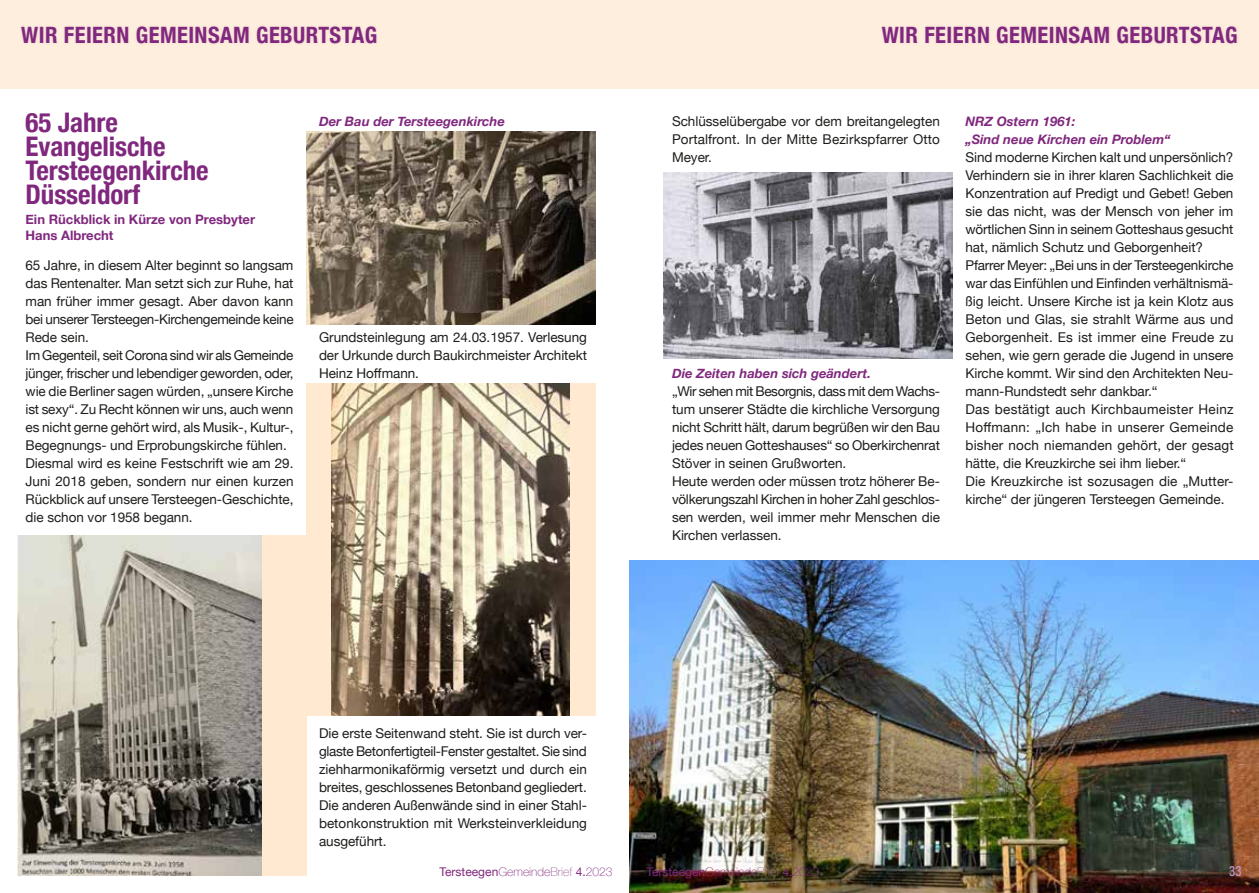
<style>
.page{position:relative;width:1259px;height:893px;background:#fff}
.page>*{position:absolute;margin:0;border:0;box-sizing:border-box;transform-origin:0 0}
.t1{font:700 condensed 27px/24px "Helvetica Neue";letter-spacing:-.005em;color:#80287e}
.t2{font:700 condensed 22.5px "Helvetica Neue";letter-spacing:.02em;color:#80287e}
.t3{font:15px "Acumin Variable Concept";color:#bb93bf}
.t4{font:13.5px/18px "Helvetica Neue";letter-spacing:-.005em;color:#1d1d1b;text-align:justify}
.t5{font:italic 700 13.05px/18px "Helvetica Neue";color:#80287e}
.t6{font:700 13.05px/15.6px "Helvetica Neue";color:#80287e}
.t7{font:12px "Helvetica Neue";color:#80287e}
.s1{font-weight:100}
.s2{font-weight:100;color:#9d5b9b}
</style>
<div class="page">
<div style="left:17px;top:535px;width:289px;height:341px;background:#ffe9d1"></div>
<div style="left:0;top:0;width:1259px;height:88px;background:#feeede"></div>
<div style="left:878px;top:23px;width:362px;height:23px;background:#f8e5d9"></div>
<div style="left:18px;top:23px;width:362px;height:23px;background:#f8e5d9"></div>
<img style="left:17px;top:535px;width:244px;height:341px">
<div style="left:306px;top:384px;width:289px;height:332px;background:#ffe9d1"></div>
<img style="left:332px;top:384px;width:238px;height:332px">
<img style="left:306px;top:132px;width:289px;height:192px">
<img style="left:663px;top:172px;width:289px;height:187px">
<img style="left:629px;top:560px;width:630px;height:333px">
<h2 class="t2" style="left:21px;top:16px;width:357px">WIR FEIERN GEMEINSAM GEBURTSTAG</h2>
<h2 class="t2" style="left:881px;top:16px;width:357px">WIR FEIERN GEMEINSAM GEBURTSTAG</h2>
<h1 class="t1" style="left:26px;top:109px;width:185px">65 Jahre<br>Evangelische<br>Tersteegenkirche<br>Düsseldorf</h1>
<p class="t6" style="left:26px;top:212px;width:231px">Ein Rückblick in Kürze von Presbyter<br>Hans Albrecht</p>
<p class="t4" style="left:26px;top:257px;width:270px;text-align:left">65 Jahre, in diesem Alter beginnt so langsam das Rentenalter. Man setzt sich zur Ruhe, hat man früher immer gesagt. Aber davon kann bei unserer Tersteegen-Kirchengemeinde keine Rede sein.<br>Im Gegenteil, seit Corona sind wir als Gemeinde jünger, frischer und lebendiger geworden, oder, wie die Berliner sagen würden, „unsere Kirche ist sexy“. Zu Recht können wir uns, auch wenn es nicht gerne gehört wird, als Musik-, Kultur-, Begegnungs- und Erprobungskirche fühlen.<br>Diesmal wird es keine Festschrift wie am 29.<br>Juni 2018 geben, sondern nur einen kurzen Rückblick auf unsere Tersteegen-Geschichte, die schon vor 1958 begann.</p>
<p class="t5" style="left:319px;top:113px;width:187px">Der Bau der Tersteegenkirche</p>
<p class="t4" style="left:319px;top:329px;width:269px">Grundsteinlegung am 24.03.1957. Verlesung der Urkunde durch Baukirchmeister Architekt Heinz Hoffmann.</p>
<p class="t4" style="left:672px;top:113px;width:269px">Schlüsselübergabe vor dem breitangelegten Portalfront. In der Mitte Bezirkspfarrer Otto Meyer.</p>
<p class="t5" style="left:672px;top:365px;width:200px">Die Zeiten haben sich geändert.</p>
<p class="t4" style="left:672px;top:383px;width:269px;text-align:left">„Wir sehen mit Besorgnis, dass mit dem Wachs&shy;tum unserer Städte die kirchliche Versorgung nicht Schritt hält, darum begrüßen wir den Bau jedes neuen Gotteshauses“ so Oberkirchenrat Stöver in seinen Grußworten.<br>Heute werden oder müssen trotz höherer Be&shy;völkerungszahl Kirchen in hoher Zahl geschlos&shy;sen werden, weil immer mehr Menschen die Kirchen verlassen.</p>
<p class="t5" style="left:965px;top:113px;width:206px">NRZ Ostern 1961:<br>„Sind neue Kirchen ein Problem“</p>
<p class="t4" style="left:965px;top:149px;width:270px;text-align:left">Sind moderne Kirchen kalt und unpersönlich?<br>Verhindern sie in ihrer klaren Sachlichkeit die Konzentration auf Predigt und Gebet! Geben sie das nicht, was der Mensch von jeher im wörtlichen Sinn in seinem Gotteshaus gesucht hat, nämlich Schutz und Geborgenheit?<br>Pfarrer Meyer: „Bei uns in der Tersteegenkirche war das Einfühlen und Einfinden verhältnismä&shy;ßig leicht. Unsere Kirche ist ja kein Klotz aus Beton und Glas, sie strahlt Wärme aus und Geborgenheit. Es ist immer eine Freude zu sehen, wie gern gerade die Jugend in unsere Kirche kommt. Wir sind den Architekten Neu&shy;mann-Rundstedt sehr dankbar.“<br>Das bestätigt auch Kirchbaumeister Heinz Hoffmann: „Ich habe in unserer Gemeinde bisher noch niemanden gehört, der gesagt hätte, die Kreuzkirche sei ihm lieber.“<br>Die Kreuzkirche ist sozusagen die „Mutter&shy;kirche“ der jüngeren Tersteegen Gemeinde.</p>
<p class="t4" style="left:319px;top:725px;width:269px">Die erste Seitenwand steht. Sie ist durch ver&shy;glaste Betonfertigteil-Fenster gestaltet. Sie sind ziehharmonikaförmig versetzt und durch ein breites, geschlossenes Betonband gegliedert.<br>Die anderen Außenwände sind in einer Stahl&shy;betonkonstruktion mit Werksteinverkleidung ausgeführt.</p>
<p class="t7" style="left:440px;top:863px;width:174px">Tersteegen<span class="s1">Gemeinde</span><span class="s2">Brief</span> 4.<span class="s1">2023</span></p>
<p class="t7" style="left:646px;top:863px;width:174px">Tersteegen<span class="s1">Gemeinde</span><span class="s2">Brief</span> 4.<span class="s1">2023</span></p>
<p class="t3" style="left:1229px;top:860px;width:14px">33</p>
</div>
